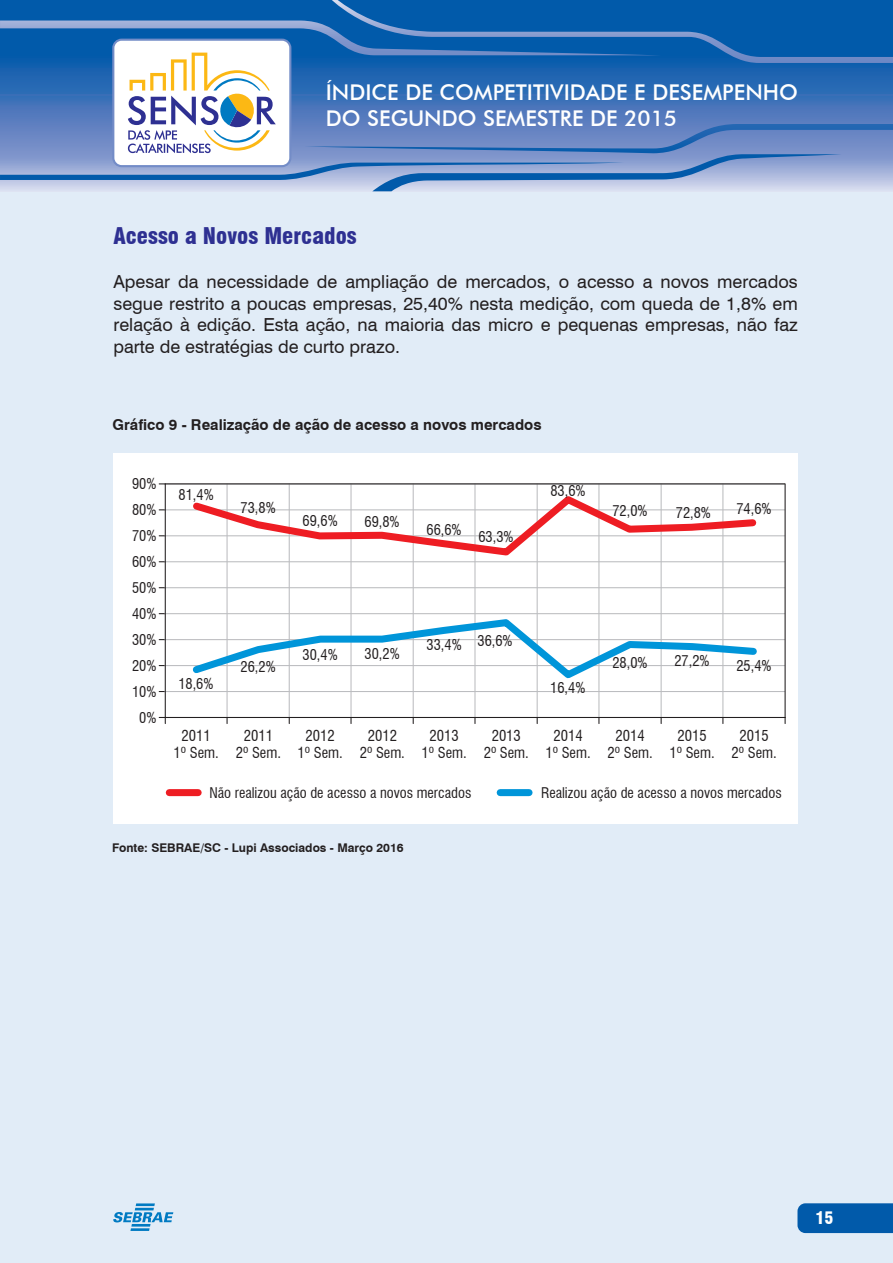
<style>
.page{position:relative;width:893px;height:1263px;background:#e1ecf7}
.page>*{position:absolute;margin:0;border:0;box-sizing:border-box;transform-origin:0 0}
.t1{font:900 condensed 22.5px "Swiss 721 BT";color:#2e3092}
.t2{font:500 21.75px/26.1px "Futura BT";color:#fff}
.t3{font:18px/21.6px "Swiss 721 BT";color:#231f20;text-align:justify}
.t4{font:900 condensed 16.8px "Swiss 721 BT";color:#fff}
.t5{font:700 15px "Swiss 721 BT";color:#231f20}
.t6{font:condensed 14.7px/17.5px "Swiss 721 BT";color:#231f20;text-align:center}
.t7{font:condensed 14.4px/26px "Swiss 721 BT";color:#231f20;text-align:center}
.t8{font:700 12px "Swiss 721 BT";color:#231f20}
</style>
<div class="page">
<svg style="left:113px;top:1203px;width:60px;height:28px"></svg>
<div style="left:797px;top:1203px;width:96px;height:30px;background:#015aaa"></div>
<svg style="left:0;top:0;width:893px;height:191px;background:#5787c1"></svg>
<div style="left:113px;top:453px;width:685px;height:370px;background:#fff"></div>
<svg style="left:159px;top:717px;width:7px;height:6px"></svg>
<div style="left:169px;top:789px;width:29px;height:7px;background:#ee1d23"></div>
<div style="left:500px;top:789px;width:29px;height:7px;background:#0095d9"></div>
<svg style="left:164px;top:483px;width:622px;height:235px"></svg>
<p class="t2" style="left:326px;top:81px;width:474px">ÍNDICE DE COMPETITIVIDADE E DESEMPENHO<br>DO SEGUNDO SEMESTRE DE 2015</p>
<p class="t1" style="left:113px;top:227px;width:245px">Acesso a Novos Mercados</p>
<p class="t3" style="left:113px;top:273px;width:686px">Apesar da necessidade de ampliação de mercados, o acesso a novos mercados segue restrito a poucas empresas, 25,40% nesta medição, com queda de 1,8% em relação à edição. Esta ação, na maioria das micro e pequenas empresas, não faz parte de estratégias de curto prazo.</p>
<p class="t5" style="left:113px;top:419px;width:431px">Gráfico 9 - Realização de ação de acesso a novos mercados</p>
<p class="t7" style="left:132px;top:472px;width:26px">90%<br>80%<br>70%<br>60%<br>50%<br>40%<br>30%<br>20%<br>10%<br>0%</p>
<p class="t7" style="left:179px;top:483px;width:37px">81,4%</p>
<p class="t7" style="left:178px;top:672px;width:37px">18,6%</p>
<p class="t7" style="left:241px;top:496px;width:37px">73,8%</p>
<p class="t7" style="left:302px;top:509px;width:37px">69,6%</p>
<p class="t7" style="left:364px;top:510px;width:37px">69,8%</p>
<p class="t7" style="left:426px;top:518px;width:37px">66,6%</p>
<p class="t7" style="left:478px;top:525px;width:37px">63,3%</p>
<p class="t7" style="left:241px;top:655px;width:37px">26,2%</p>
<p class="t7" style="left:303px;top:644px;width:37px">30,4%</p>
<p class="t7" style="left:365px;top:642px;width:37px">30,2%</p>
<p class="t7" style="left:427px;top:631px;width:88px">33,4% 36,6%</p>
<p class="t7" style="left:550px;top:480px;width:37px">83,6%</p>
<p class="t7" style="left:550px;top:676px;width:37px">16,4%</p>
<p class="t7" style="left:612px;top:499px;width:37px">72,0%</p>
<p class="t7" style="left:676px;top:501px;width:37px">72,8%</p>
<p class="t7" style="left:736px;top:497px;width:37px">74,6%</p>
<p class="t7" style="left:612px;top:652px;width:37px">28,0%</p>
<p class="t7" style="left:674px;top:649px;width:37px">27,2%</p>
<p class="t7" style="left:736px;top:655px;width:37px">25,4%</p>
<p class="t6" style="left:174px;top:728px;width:47px">2011<br>1º Sem.</p>
<p class="t6" style="left:236px;top:728px;width:47px">2011<br>2º Sem.</p>
<p class="t6" style="left:298px;top:728px;width:47px">2012<br>1º Sem.</p>
<p class="t6" style="left:360px;top:728px;width:47px">2012<br>2º Sem.</p>
<p class="t6" style="left:421px;top:728px;width:47px">2013<br>1º Sem.</p>
<p class="t6" style="left:484px;top:728px;width:47px">2013<br>2º Sem.</p>
<p class="t6" style="left:545px;top:728px;width:47px">2014<br>1º Sem.</p>
<p class="t6" style="left:608px;top:728px;width:47px">2014<br>2º Sem.</p>
<p class="t6" style="left:669px;top:728px;width:47px">2015<br>1º Sem.</p>
<p class="t6" style="left:732px;top:728px;width:47px">2015<br>2º Sem.</p>
<p class="t7" style="left:209px;top:781px;width:263px">Não realizou ação de acesso a novos mercados</p>
<p class="t7" style="left:541px;top:781px;width:242px">Realizou ação de acesso a novos mercados</p>
<p class="t8" style="left:112px;top:843px;width:293px">Fonte: SEBRAE/SC - Lupi Associados - Março 2016</p>
<p class="t4" style="left:815px;top:1211px;width:19px">15</p>
</div>
